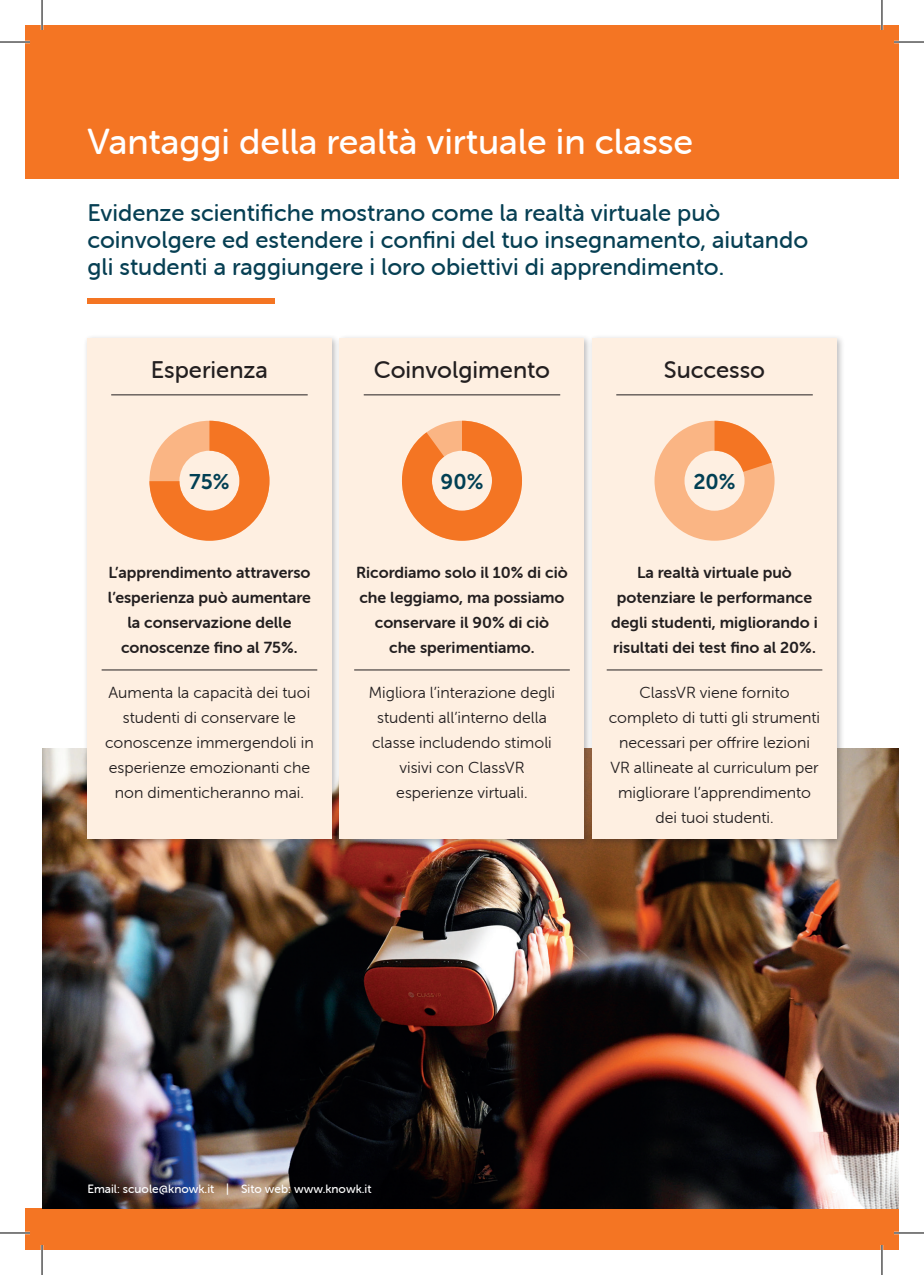
<style>
.page{position:relative;width:924px;height:1275px;background:#fff}
.page>*{position:absolute;margin:0;border:0;box-sizing:border-box;transform-origin:0 0}
.t1{font:36px "Museo Sans Rounded 500";color:#fff}
.t2{font:24px/27px "Museo Sans Rounded 500";color:#063f53}
.t3{font:24px "Museo Sans Rounded 500";color:#231f20}
.t4{font:21.2px "Museo Sans 700";color:#013f53}
.t5{font:16px/25px "Museo Sans Rounded 300";color:#231f20;text-align:center}
.t6{font:16px/25px "Museo Sans Rounded 700";color:#231f20;text-align:center}
.t7{font:12px "Museo Sans Rounded 500";color:#fff}
</style>
<div class="page">
<div style="left:25px;top:25px;width:873px;height:153px;background:#f47523"></div>
<div style="left:25px;top:1208px;width:873px;height:42px;background:#f47523"></div>
<img style="left:42px;top:748px;width:856px;height:460px">
<div style="left:87px;top:298px;width:187px;height:5px;background:#f47523"></div>
<div style="left:83px;top:334px;width:256px;height:512px;background:#231f20;opacity:.3"></div>
<div style="left:87px;top:338px;width:244px;height:501px;background:#feefe1"></div>
<hr style="left:102px;top:669px;width:215px;height:1px;background:#231f20">
<svg style="left:149px;top:421px;width:120px;height:120px"></svg>
<div style="left:335px;top:334px;width:257px;height:512px;background:#231f20;opacity:.3"></div>
<div style="left:340px;top:338px;width:243px;height:501px;background:#feefe1"></div>
<hr style="left:354px;top:669px;width:215px;height:1px;background:#231f20">
<svg style="left:402px;top:421px;width:119px;height:120px"></svg>
<div style="left:588px;top:334px;width:256px;height:512px;background:#231f20;opacity:.3"></div>
<div style="left:592px;top:338px;width:244px;height:501px;background:#feefe1"></div>
<hr style="left:606px;top:669px;width:216px;height:1px;background:#231f20">
<svg style="left:654px;top:421px;width:120px;height:120px"></svg>
<hr style="left:111px;top:394px;width:196px;height:1px;background:#231f20">
<hr style="left:363px;top:394px;width:197px;height:1px;background:#231f20">
<hr style="left:616px;top:394px;width:196px;height:1px;background:#231f20">
<hr style="left:0;top:41px;width:30px;height:2px;background:#fff">
<hr style="left:893px;top:41px;width:30px;height:2px;background:#fff">
<hr style="left:0;top:1231px;width:30px;height:3px;background:#fff">
<hr style="left:893px;top:1231px;width:30px;height:3px;background:#fff">
<hr style="left:41px;top:0;width:2px;height:30px;background:#fff">
<hr style="left:41px;top:1245px;width:2px;height:30px;background:#fff">
<hr style="left:880px;top:0;width:2px;height:30px;background:#fff">
<hr style="left:880px;top:1245px;width:2px;height:30px;background:#fff">
<hr style="left:0;top:42px;width:30px;height:1px;background:#000">
<hr style="left:893px;top:42px;width:30px;height:1px;background:#000">
<hr style="left:0;top:1232px;width:30px;height:1px;background:#000">
<hr style="left:893px;top:1232px;width:30px;height:1px;background:#000">
<hr style="left:42px;top:0;width:1px;height:30px;background:#000">
<hr style="left:42px;top:1245px;width:1px;height:30px;background:#000">
<hr style="left:881px;top:0;width:1px;height:30px;background:#000">
<hr style="left:881px;top:1245px;width:1px;height:30px;background:#000">
<h1 class="t1" style="left:87px;top:122px;width:607px">Vantaggi della realtà virtuale in classe</h1>
<h2 class="t2" style="left:87px;top:199px;width:722px">Evidenze scientifiche mostrano come la realtà virtuale può coinvolgere ed estendere i confini del tuo insegnamento, aiutando gli studenti a raggiungere i loro obiettivi di apprendimento.</h2>
<h2 class="t3" style="left:151px;top:357px;width:119px">Esperienza</h2>
<h2 class="t3" style="left:374px;top:357px;width:177px">Coinvolgimento</h2>
<h2 class="t3" style="left:663px;top:357px;width:103px">Successo</h2>
<h3 class="t4" style="left:189px;top:469px;width:42px">75%</h3>
<p class="t6" style="left:108px;top:560px;width:204px">L’apprendimento attraverso l’esperienza può aumentare la conservazione delle conoscenze fino al 75%.</p>
<p class="t5" style="left:105px;top:680px;width:210px">Aumenta la capacità dei tuoi studenti di conservare le conoscenze immergendoli in esperienze emozionanti che non dimenticheranno mai.</p>
<h3 class="t4" style="left:440px;top:469px;width:44px">90%</h3>
<p class="t6" style="left:356px;top:560px;width:213px">Ricordiamo solo il 10% di ciò che leggiamo, ma possiamo conservare il 90% di ciò<br>che sperimentiamo.</p>
<p class="t5" style="left:369px;top:680px;width:187px">Migliora l’interazione degli studenti all’interno della classe includendo stimoli visivi con ClassVR esperienze virtuali.</p>
<h3 class="t4" style="left:693px;top:469px;width:44px">20%</h3>
<p class="t6" style="left:611px;top:560px;width:208px">La realtà virtuale può potenziare le performance degli studenti, migliorando i risultati dei test fino al 20%.</p>
<p class="t5" style="left:608px;top:680px;width:213px">ClassVR viene fornito completo di tutti gli strumenti necessari per offrire lezioni<br>VR allineate al curriculum per migliorare l’apprendimento dei tuoi studenti.</p>
<p class="t7" style="left:87px;top:1182px;width:285px">Email: scuole@knowk.it | Sito web: www.knowk.it</p>
</div>
